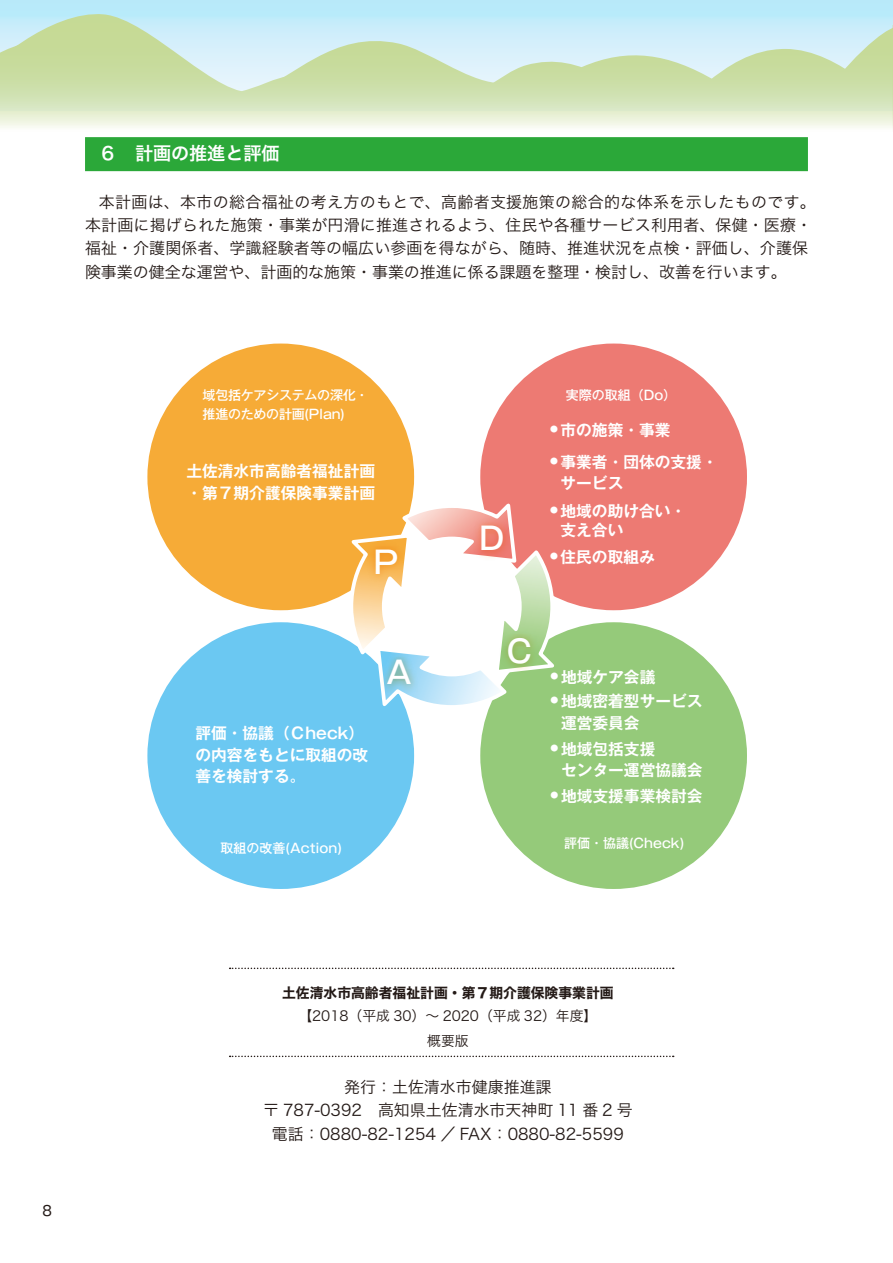
<style>
.page{position:relative;width:893px;height:1263px;background:#fff}
.page>*{position:absolute;margin:0;border:0;box-sizing:border-box;transform-origin:0 0}
.t1{font:500 30.9px "Gothic MB101 Pro";color:#fff}
.t2{font:18px "Hira Kaku Std W6";color:#fff}
.t3{font:15.9px/23.4px "Hira Kaku Std W3";letter-spacing:.01em;color:#231916}
.t4{font:700 15.75px/21.5px "Gothic MB101 Pro De";color:#fff}
.t5{font:13.8px/25px "Hira Kaku Std W3";color:#231916;text-align:center}
.t6{font:13.8px "Hira Kaku Std W7";color:#231916}
.t7{font:13.8px "Gothic MB101 Pro";color:#231916}
.t8{font:500 13.05px/18.1px "Gothic MB101 Pro";letter-spacing:-.02em;color:#fff}
.t9{font:500 13.05px "Gothic MB101 Pro";color:#fff}
</style>
<div class="page">
<div style="left:0;top:0;width:893px;height:111px;background:#b8eafa"></div>
<svg style="left:0;top:14px;width:893px;height:17px;fill:#c5ecfa"></svg>
<svg style="left:0;top:31px;width:893px;height:98px"></svg>
<div style="left:85px;top:137px;width:723px;height:34px;background:#2ba839"></div>
<div style="left:147px;top:344px;width:267px;height:266px;background:#f6ab37;border-radius:50%"></div>
<div style="left:147px;top:622px;width:267px;height:267px;background:#6bc8f2;border-radius:50%"></div>
<div style="left:480px;top:344px;width:267px;height:266px;background:#ed7a73;border-radius:50%"></div>
<div style="left:480px;top:622px;width:267px;height:267px;background:#95ca7a;border-radius:50%"></div>
<svg style="left:345px;top:497px;width:215px;height:215px"></svg>
<img style="left:360px;top:535px;width:53px;height:59px">
<img style="left:466px;top:510px;width:52px;height:60px">
<img style="left:494px;top:623px;width:51px;height:60px">
<img style="left:373px;top:645px;width:53px;height:59px">
<svg style="left:230px;top:967px;width:444px;height:2px"></svg>
<svg style="left:230px;top:1055px;width:444px;height:2px"></svg>
<p class="t2" style="left:99px;top:140px;width:182px">６　計画の推進と評価</p>
<p class="t3" style="left:85px;top:190px;width:732px;text-indent:14px">本計画は、本市の総合福祉の考え方のもとで、高齢者支援施策の総合的な体系を示したものです。本計画に掲げられた施策・事業が円滑に推進されるよう、住民や各種サービス利用者、保健・医療・福祉・介護関係者、学識経験者等の幅広い参画を得ながら、随時、推進状況を点検・評価し、介護保険事業の健全な運営や、計画的な施策・事業の推進に係る課題を整理・検討し、改善を行います。</p>
<p class="t8" style="left:203px;top:385px;width:167px">域包括ケアシステムの深化・推進のための計画(Plan)</p>
<p class="t8" style="left:566px;top:385px;width:112px">実際の取組（Do）</p>
<p class="t4" style="left:550px;top:417px;width:122px"><sup>●</sup> 市の施策・事業</p>
<p class="t4" style="left:560px;top:449px;width:159px;text-indent:-10px"><sup>●</sup> 事業者・団体の支援・サービス</p>
<p class="t4" style="left:186px;top:458px;width:190px;line-height:22.2px">土佐清水市高齢者福祉計画・第７期介護保険事業計画</p>
<h1 class="t1" style="left:373px;top:537px;width:27px">P</h1>
<p class="t4" style="left:195px;top:720px;width:174px">評価・協議（Ｃheck）の内容をもとに取組の改善を検討する。</p>
<h1 class="t1" style="left:386px;top:647px;width:27px">A</h1>
<h1 class="t1" style="left:479px;top:513px;width:27px">D</h1>
<p class="t4" style="left:560px;top:499px;width:127px;line-height:18.9px;text-indent:-10px"><sup>●</sup> 地域の助け合い・支え合い</p>
<p class="t4" style="left:550px;top:544px;width:106px"><sup>●</sup> 住民の取組み</p>
<h1 class="t1" style="left:507px;top:626px;width:27px">C</h1>
<p class="t4" style="left:551px;top:664px;width:106px"><sup>●</sup> 地域ケア会議</p>
<p class="t4" style="left:561px;top:688px;width:143px;text-indent:-10px"><sup>●</sup> 地域密着型サービス運営委員会</p>
<p class="t4" style="left:561px;top:736px;width:143px;text-indent:-10px"><sup>●</sup> 地域包括支援<br>センター運営協議会</p>
<p class="t4" style="left:551px;top:784px;width:154px"><sup>●</sup> 地域支援事業検討会</p>
<p class="t9" style="left:221px;top:837px;width:123px">取組の改善(Action)</p>
<p class="t9" style="left:564px;top:832px;width:122px">評価・協議(Check)</p>
<p class="t7" style="left:43px;top:1199px;width:11px">8</p>
<p class="t6" style="left:282px;top:981px;width:333px">土佐清水市高齢者福祉計画・第７期介護保険事業計画</p>
<p class="t5" style="left:298px;top:1003px;width:300px">【2018（平成 30）～ 2020（平成 32）年度】概要版</p>
<p class="t3" style="left:263px;top:1075px;width:371px;text-align:center">発行：土佐清水市健康推進課<br>〒 787-0392　高知県土佐清水市天神町 11 番 2 号電話：0880-82-1254 ／ FAX：0880-82-5599</p>
</div>
